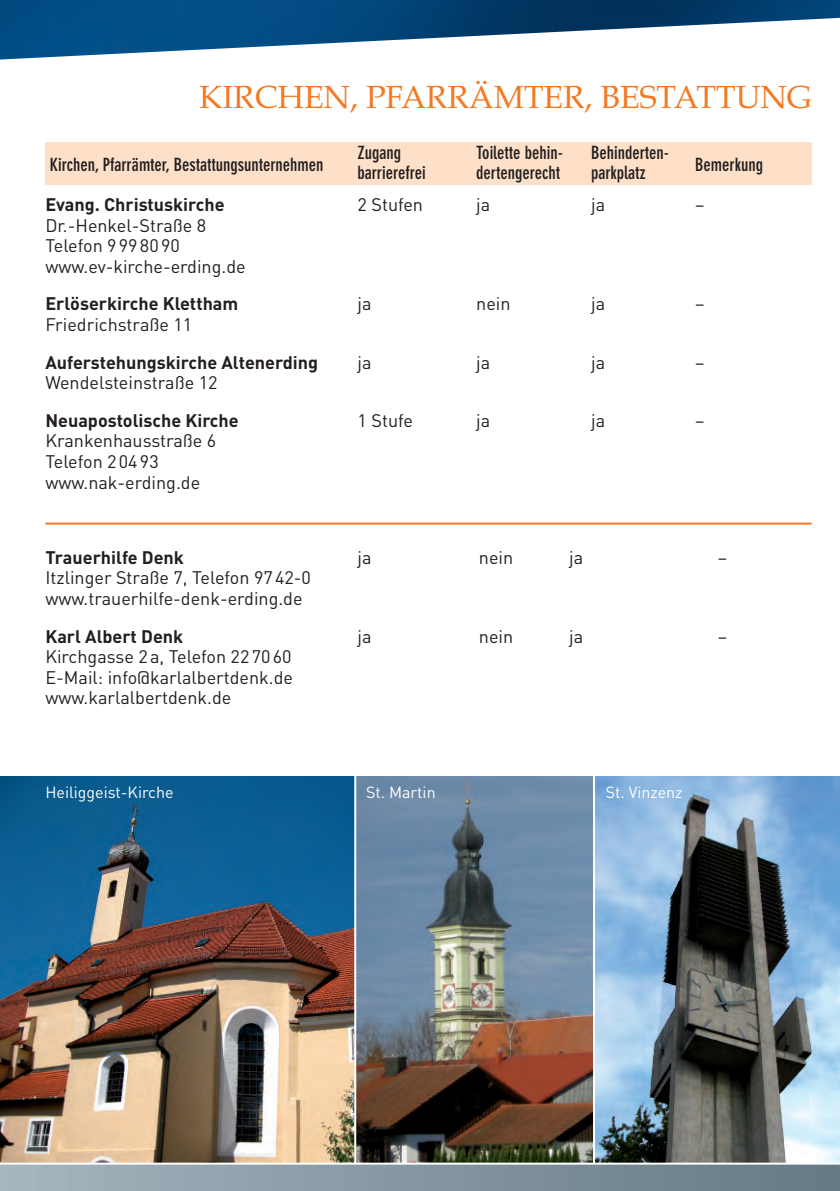
<style>
.page{position:relative;width:840px;height:1191px;background:#fff}
.page>*{position:absolute;margin:0;border:0;box-sizing:border-box;transform-origin:0 0}
.t1{font:32px "Book Antiqua";color:#f47921}
.t2{font:18px/20.6px "DIN";color:#231f20}
.t3{font:700 18px "DIN";color:#231f20}
.t4{font:700 condensed 18px "DIN Neuzeit Grotesk";color:#231f20}
.t5{font:16px "DIN";color:#fff}
</style>
<div class="page">
<img style="left:595px;top:777px;width:244px;height:385px">
<img style="left:356px;top:777px;width:236px;height:385px">
<img style="left:0;top:777px;width:354px;height:385px">
<div style="left:0;top:1164px;width:839px;height:27px;background:linear-gradient(to right,#a6b5be,#647983)"></div>
<img style="left:0;top:0;width:839px;height:60px">
<div style="left:45px;top:142px;width:766px;height:42px;background:#fde0c7"></div>
<hr style="left:45px;top:522px;width:766px;height:2px;background:#f47921">
<h1 class="t1" style="left:199px;top:78px;width:613px">KIRCHEN, PFARRÄMTER, BESTATTUNG</h1>
<p class="t4" style="left:50px;top:158px;width:275px">Kirchen, Pfarrämter, Bestattungsunternehmen</p>
<p class="t4" style="left:357px;top:146px;width:45px">Zugang</p>
<p class="t4" style="left:476px;top:146px;width:88px">Toilette behin-</p>
<p class="t4" style="left:590px;top:146px;width:79px">Behinderten-</p>
<p class="t4" style="left:357px;top:166px;width:70px">barrierefrei</p>
<p class="t4" style="left:476px;top:166px;width:85px">dertengerecht</p>
<p class="t4" style="left:590px;top:166px;width:56px">parkplatz</p>
<p class="t4" style="left:694px;top:158px;width:69px">Bemerkung</p>
<p class="t3" style="left:45px;top:194px;width:181px">Evang. Christuskirche</p>
<p class="t2" style="left:357px;top:194px;width:67px">2 Stufen</p>
<p class="t2" style="left:476px;top:194px;width:16px">ja</p>
<p class="t2" style="left:590px;top:194px;width:16px">ja</p>
<p class="t2" style="left:694px;top:194px;width:11px">–</p>
<p class="t2" style="left:45px;top:215px;width:202px">Dr.-Henkel-Straße 8<br>Telefon 9 99 80 90 www.ev-kirche-erding.de</p>
<p class="t3" style="left:45px;top:294px;width:194px">Erlöserkirche Klettham</p>
<p class="t2" style="left:357px;top:294px;width:16px">ja</p>
<p class="t2" style="left:476px;top:294px;width:36px">nein</p>
<p class="t2" style="left:590px;top:294px;width:16px">ja</p>
<p class="t2" style="left:694px;top:294px;width:11px">–</p>
<p class="t2" style="left:45px;top:314px;width:148px">Friedrichstraße 11</p>
<p class="t3" style="left:45px;top:352px;width:274px">Auferstehungskirche Altenerding</p>
<p class="t2" style="left:357px;top:352px;width:16px">ja</p>
<p class="t2" style="left:476px;top:352px;width:16px">ja</p>
<p class="t2" style="left:590px;top:352px;width:16px">ja</p>
<p class="t2" style="left:694px;top:352px;width:11px">–</p>
<p class="t2" style="left:45px;top:373px;width:174px">Wendelsteinstraße 12</p>
<p class="t3" style="left:45px;top:410px;width:195px">Neuapostolische Kirche</p>
<p class="t2" style="left:357px;top:410px;width:57px">1 Stufe</p>
<p class="t2" style="left:476px;top:410px;width:16px">ja</p>
<p class="t2" style="left:590px;top:410px;width:16px">ja</p>
<p class="t2" style="left:694px;top:410px;width:11px">–</p>
<p class="t2" style="left:45px;top:431px;width:172px">Krankenhausstraße 6<br>Telefon 2 04 93 www.nak-erding.de</p>
<p class="t3" style="left:45px;top:547px;width:140px">Trauerhilfe Denk</p>
<p class="t2" style="left:357px;top:547px;width:16px">ja</p>
<p class="t2" style="left:478px;top:547px;width:36px">nein</p>
<p class="t2" style="left:569px;top:547px;width:16px">ja</p>
<p class="t2" style="left:717px;top:547px;width:11px">–</p>
<p class="t2" style="left:45px;top:568px;width:267px">Itzlinger Straße 7, Telefon 97 42-0 www.trauerhilfe-denk-erding.de</p>
<p class="t3" style="left:45px;top:626px;width:139px">Karl Albert Denk</p>
<p class="t2" style="left:357px;top:626px;width:16px">ja</p>
<p class="t2" style="left:478px;top:626px;width:36px">nein</p>
<p class="t2" style="left:569px;top:626px;width:16px">ja</p>
<p class="t2" style="left:717px;top:626px;width:11px">–</p>
<p class="t2" style="left:45px;top:647px;width:249px;text-align:justify">Kirchgasse 2 a, Telefon 22 70 60<br>E-Mail: info@karlalbertdenk.de www.karlalbertdenk.de</p>
<p class="t5" style="left:45px;top:783px;width:130px">Heiliggeist-Kirche</p>
<p class="t5" style="left:366px;top:783px;width:71px">St. Martin</p>
<p class="t5" style="left:605px;top:783px;width:78px">St. Vinzenz</p>
</div>
